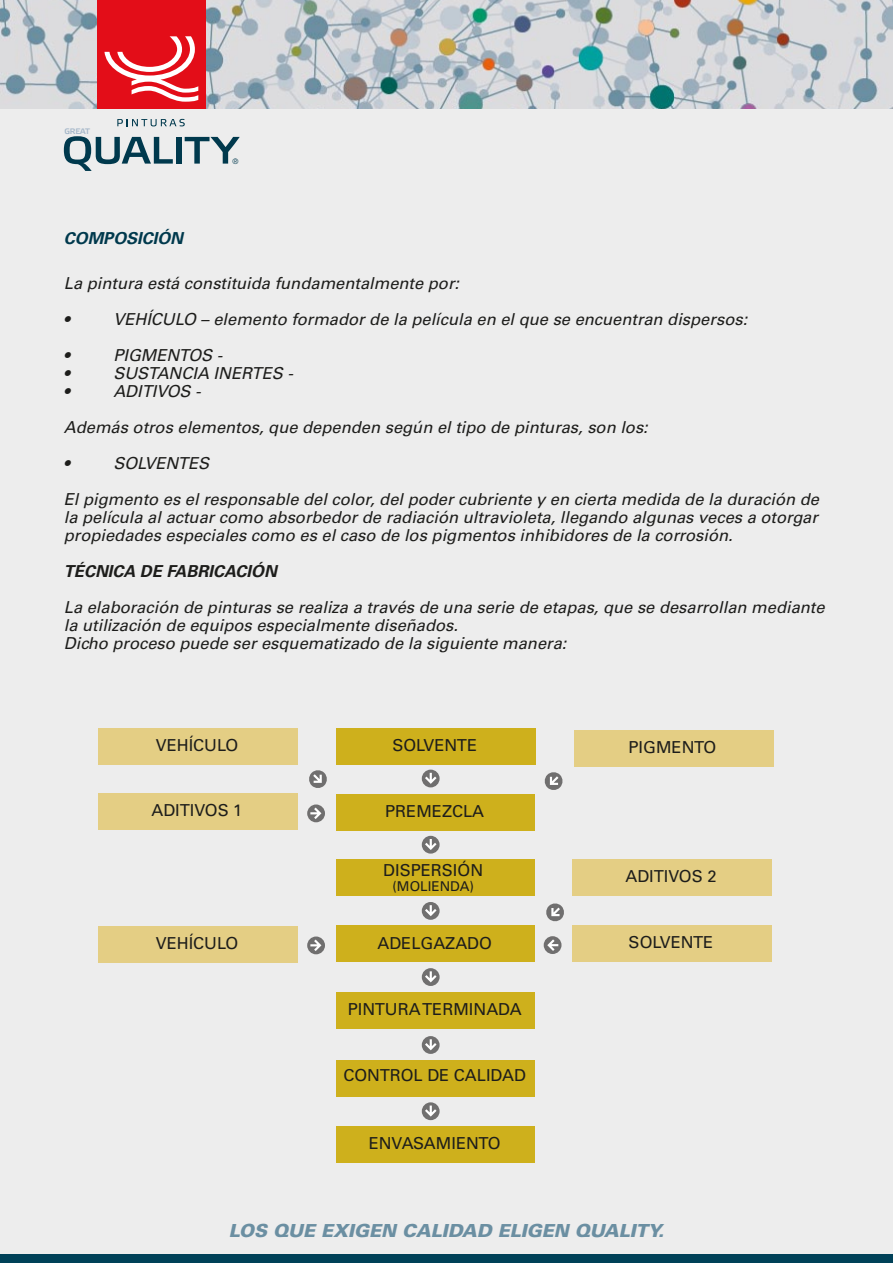
<style>
.page{position:relative;width:893px;height:1263px;background:#fff}
.page>*{position:absolute;margin:0;border:0;box-sizing:border-box;transform-origin:0 0}
.t1{font:italic 900 18px "Univers LT Std";color:#6b8fa2}
.t2{font:italic 16.5px/36px "Univers LT Std";color:#1d1d1b}
.t3{font:16.5px "Univers LT Std";color:#1d1d1b}
.t4{font:italic 700 16.5px "Univers LT Std";color:#1d1d1b}
.t5{font:italic 700 16.5px "Univers LT Std";color:#00394d}
.t6{font:13.5px "Univers LT Std";color:#1d1d1b}
.t7{font:700 7.95px "Etelka Light Pro";letter-spacing:-.025em;color:#a5b7c9}
.t8{font:300 7.5px "Univers LT Std";color:#00394d}
</style>
<div class="page">
<div style="left:0;top:108px;width:893px;height:1151px;background:#ededed"></div>
<img style="left:0;top:0;width:893px;height:109px">
<div style="left:97px;top:0;width:109px;height:108px;background:#e30d18"></div>
<svg style="left:104px;top:36px;width:94px;height:66px"></svg>
<svg style="left:64px;top:136px;width:109px;height:35px"></svg>
<div style="left:176px;top:137px;width:5px;height:27px;background:#00394d"></div>
<svg style="left:185px;top:137px;width:55px;height:27px"></svg>
<svg style="left:117px;top:119px;width:68px;height:7px"></svg>
<div style="left:0;top:1254px;width:893px;height:9px;background:#004158"></div>
<div style="left:336px;top:729px;width:200px;height:36px;background:#ceb01c"></div>
<div style="left:336px;top:794px;width:198px;height:36px;background:#ceb01c"></div>
<div style="left:336px;top:859px;width:198px;height:36px;background:#ceb01c"></div>
<div style="left:336px;top:926px;width:198px;height:36px;background:#ceb01c"></div>
<div style="left:336px;top:992px;width:198px;height:36px;background:#ceb01c"></div>
<div style="left:336px;top:1060px;width:198px;height:36px;background:#ceb01c"></div>
<div style="left:336px;top:1126px;width:198px;height:36px;background:#ceb01c"></div>
<div style="left:98px;top:729px;width:200px;height:36px;background:#e4ce84"></div>
<div style="left:574px;top:730px;width:199px;height:36px;background:#e4ce84"></div>
<div style="left:98px;top:793px;width:200px;height:36px;background:#e4ce84"></div>
<div style="left:98px;top:927px;width:200px;height:36px;background:#e4ce84"></div>
<div style="left:572px;top:925px;width:200px;height:36px;background:#e4ce84"></div>
<div style="left:572px;top:859px;width:200px;height:36px;background:#e4ce84"></div>
<div style="left:422px;top:770px;width:18px;height:17px;background:#706f6f;border-radius:50%"></div>
<svg style="left:425px;top:773px;width:12px;height:11px"></svg>
<svg style="left:422px;top:836px;width:18px;height:18px"></svg>
<svg style="left:425px;top:839px;width:12px;height:11px"></svg>
<div style="left:422px;top:902px;width:18px;height:18px;background:#706f6f;border-radius:50%"></div>
<svg style="left:425px;top:905px;width:12px;height:11px"></svg>
<div style="left:422px;top:968px;width:18px;height:18px;background:#706f6f;border-radius:50%"></div>
<svg style="left:425px;top:971px;width:12px;height:11px"></svg>
<div style="left:422px;top:1036px;width:18px;height:18px;background:#706f6f;border-radius:50%"></div>
<svg style="left:425px;top:1039px;width:12px;height:11px"></svg>
<svg style="left:422px;top:1102px;width:18px;height:18px"></svg>
<svg style="left:425px;top:1105px;width:12px;height:11px"></svg>
<div style="left:307px;top:804px;width:18px;height:18px;background:#706f6f;border-radius:50%"></div>
<svg style="left:310px;top:807px;width:11px;height:12px"></svg>
<svg style="left:309px;top:770px;width:18px;height:18px"></svg>
<div style="left:307px;top:936px;width:18px;height:18px;background:#706f6f;border-radius:50%"></div>
<svg style="left:310px;top:939px;width:11px;height:12px"></svg>
<svg style="left:546px;top:903px;width:18px;height:19px"></svg>
<svg style="left:544px;top:772px;width:19px;height:18px"></svg>
<div style="left:544px;top:936px;width:17px;height:18px;background:#706f6f;border-radius:50%"></div>
<svg style="left:547px;top:939px;width:11px;height:12px"></svg>
<p class="t7" style="left:65px;top:127px;width:27px">GREAT</p>
<p class="t8" style="left:233px;top:157px;width:7px">®</p>
<p class="t5" style="left:64px;top:228px;width:121px">COMPOSICIÓN</p>
<p class="t2" style="left:64px;top:265px;width:397px">La pintura está constituida fundamentalmente por: •</p>
<p class="t2" style="left:113px;top:301px;width:635px">VEHÍCULO – elemento formador de la película en el que se encuentran dispersos:</p>
<p class="t2" style="left:64px;top:337px;width:7px">•</p>
<p class="t2" style="left:113px;top:337px;width:110px">PIGMENTOS -</p>
<p class="t2" style="left:64px;top:355px;width:7px">•</p>
<p class="t2" style="left:113px;top:355px;width:181px">SUSTANCIA INERTES -</p>
<p class="t2" style="left:64px;top:373px;width:7px">•</p>
<p class="t2" style="left:64px;top:373px;width:586px;text-indent:49px">ADITIVOS -<br>Además otros elementos, que dependen según el tipo de pinturas, son los: •</p>
<p class="t2" style="left:64px;top:445px;width:757px;text-indent:49px">SOLVENTES<br>El pigmento es el responsable del color, del poder cubriente y en cierta medida de la duración de</p>
<p class="t2" style="left:64px;top:508px;width:755px;line-height:18px">la película al actuar como absorbedor de radiación ultravioleta, llegando algunas veces a otorgar propiedades especiales como es el caso de los pigmentos inhibidores de la corrosión.</p>
<p class="t4" style="left:64px;top:561px;width:214px">TÉCNICA DE FABRICACIÓN</p>
<p class="t2" style="left:64px;top:598px;width:762px;line-height:18px">La elaboración de pinturas se realiza a través de una serie de etapas, que se desarrollan mediante la utilización de equipos especialmente diseñados.<br>Dicho proceso puede ser esquematizado de la siguiente manera:</p>
<p class="t3" style="left:156px;top:735px;width:84px">VEHÍCULO</p>
<p class="t3" style="left:629px;top:737px;width:89px">PIGMENTO</p>
<p class="t3" style="left:392px;top:735px;width:86px">SOLVENTE</p>
<p class="t3" style="left:151px;top:800px;width:93px">ADITIVOS 1</p>
<p class="t3" style="left:385px;top:801px;width:100px">PREMEZCLA</p>
<p class="t3" style="left:383px;top:860px;width:101px">DISPERSIÓN</p>
<p class="t6" style="left:392px;top:878px;width:83px">(MOLIENDA)</p>
<p class="t3" style="left:625px;top:866px;width:93px">ADITIVOS 2</p>
<p class="t3" style="left:156px;top:933px;width:84px">VEHÍCULO</p>
<p class="t3" style="left:629px;top:932px;width:86px">SOLVENTE</p>
<p class="t3" style="left:377px;top:933px;width:116px">ADELGAZADO</p>
<p class="t3" style="left:348px;top:999px;width:176px">PINTURA TERMINADA</p>
<p class="t3" style="left:343px;top:1065px;width:184px">CONTROL DE CALIDAD</p>
<p class="t3" style="left:369px;top:1133px;width:134px">ENVASAMIENTO</p>
<p class="t1" style="left:229px;top:1219px;width:437px">LOS QUE EXIGEN CALIDAD ELIGEN QUALITY.</p>
</div>
